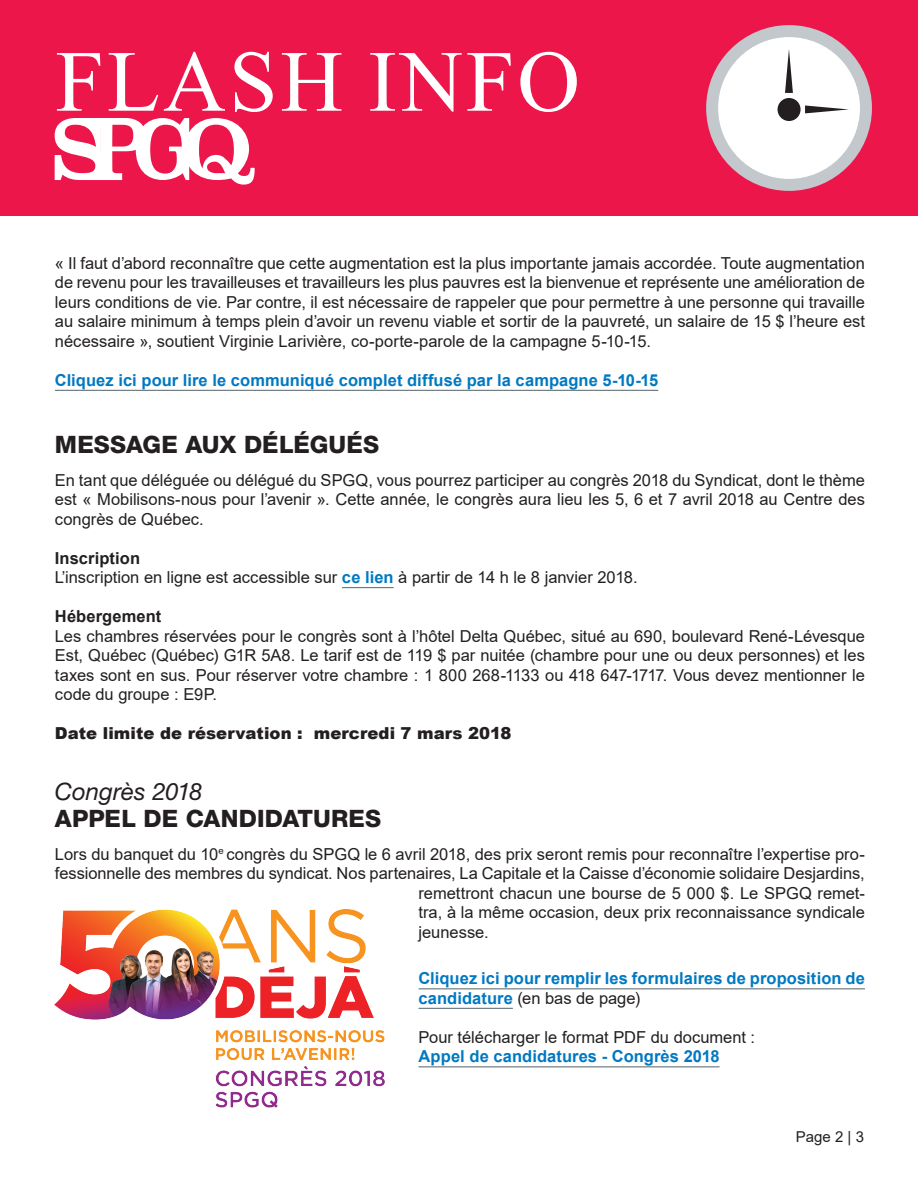
<style>
.page{position:relative;width:918px;height:1188px;background:#fff}
.page>*{position:absolute;margin:0;border:0;box-sizing:border-box;transform-origin:0 0}
.Titre___Flash_Info{font:87px "Times New Roman";letter-spacing:.035em;color:#fff}
.Titre___noir{font:800 24px "Helvetica Neue LT Pro";letter-spacing:.005em;color:#231f20}
.Sous_titre{font:italic 24px "Helvetica Neue LT Pro";letter-spacing:-.005em;color:#231f20}
.Texte{font:16.5px/19.5px "Arial";color:#231f20;text-align:justify}
.Texte-2{font:700 16.5px/19.5px "Arial";letter-spacing:.005em;color:#0079c2}
.Texte-3{font:900 16.5px "Arial";letter-spacing:.005em;color:#231f20}
.Texte-4{font:700 16.5px "Arial";letter-spacing:.005em;color:#231f20}
.t1{font:15px "Arial";color:#231f20}
.s1{font-weight:700;color:#0079c2}
.s2{font-weight:400;color:#231f20}
</style>
<div class="page">
<div style="left:0;top:0;width:918px;height:216px;background:#ed164b"></div>
<svg style="left:55px;top:118px;width:200px;height:67px"></svg>
<div style="left:712px;top:31px;width:154px;height:154px;background:#fff;border-radius:50%"></div>
<div style="left:706px;top:25px;width:166px;height:166px;border:12px solid #c2c8cc;border-radius:50%"></div>
<svg style="left:785px;top:49px;width:8px;height:44px"></svg>
<svg style="left:805px;top:105px;width:44px;height:8px"></svg>
<div style="left:778px;top:98px;width:23px;height:23px;background:#231f20;border-radius:50%"></div>
<hr style="left:55px;top:390px;width:603px;height:1px;background:#697379">
<hr style="left:342px;top:587px;width:52px;height:1px;background:#697379">
<hr style="left:418px;top:988px;width:447px;height:1px;background:#697379">
<hr style="left:418px;top:1008px;width:95px;height:1px;background:#697379">
<hr style="left:418px;top:1066px;width:302px;height:1px;background:#697379">
<img style="left:54px;top:909px;width:331px;height:198px">
<p class="Titre___Flash_Info" style="left:56px;top:20px;width:526px">FLASH INFO</p>
<p class="Texte" style="left:55px;top:253px;width:812px">« Il faut d’abord reconnaître que cette augmentation est la plus importante jamais accordée. Toute augmentation de revenu pour les travailleuses et travailleurs les plus pauvres est la bienvenue et représente une amélioration de leurs conditions de vie. Par contre, il est nécessaire de rappeler que pour permettre à une personne qui travaille au salaire minimum à temps plein d’avoir un revenu viable et sortir de la pauvreté, un salaire de 15 $ l’heure est nécessaire », soutient Virginie Larivière, co-porte-parole de la campagne 5-10-15.</p>
<p class="Texte-2" style="left:55px;top:370px;width:605px">Cliquez ici pour lire le communiqué complet diffusé par la campagne 5-10-15</p>
<p class="Titre___noir" style="left:55px;top:430px;width:326px">MESSAGE AUX DÉLÉGUÉS</p>
<p class="Texte" style="left:55px;top:470px;width:812px">En tant que déléguée ou délégué du SPGQ, vous pourrez participer au congrès 2018 du Syndicat, dont le thème est « Mobilisons-nous pour l’avenir ». Cette année, le congrès aura lieu les 5, 6 et 7 avril 2018 au Centre des congrès de Québec.</p>
<p class="Texte-4" style="left:55px;top:546px;width:87px">Inscription</p>
<p class="Texte" style="left:55px;top:567px;width:584px">L’inscription en ligne est accessible sur <span class="s1">ce lien</span> à partir de 14 h le 8 janvier 2018.</p>
<p class="Texte-4" style="left:55px;top:605px;width:108px">Hébergement</p>
<p class="Texte" style="left:55px;top:626px;width:812px">Les chambres réservées pour le congrès sont à l’hôtel Delta Québec, situé au 690, boulevard René-Lévesque Est, Québec (Québec) G1R 5A8. Le tarif est de 119 $ par nuitée (chambre pour une ou deux personnes) et les taxes sont en sus. Pour réserver votre chambre : 1 800 268-1133 ou 418 647-1717. Vous devez mentionner le code du groupe : E9P.</p>
<p class="Texte-3" style="left:55px;top:721px;width:458px">Date limite de réservation : mercredi 7 mars 2018</p>
<p class="Sous_titre" style="left:55px;top:777px;width:149px">Congrès 2018</p>
<p class="Titre___noir" style="left:55px;top:804px;width:328px">APPEL DE CANDIDATURES</p>
<p class="Texte" style="left:55px;top:844px;width:811px">Lors du banquet du 10<sup>e</sup> congrès du SPGQ le 6 avril 2018, des prix seront remis pour reconnaître l’expertise pro-</p>
<p class="Texte" style="left:55px;top:864px;width:811px">fessionnelle des membres du syndicat. Nos partenaires, La Capitale et la Caisse d’économie solidaire Desjardins,</p>
<p class="Texte" style="left:418px;top:883px;width:448px">remettront chacun une bourse de 5 000 $. Le SPGQ remet-</p>
<p class="Texte" style="left:418px;top:903px;width:448px">tra, à la même occasion, deux prix reconnaissance syndicale</p>
<p class="Texte" style="left:418px;top:922px;width:72px">jeunesse.</p>
<p class="Texte-2" style="left:418px;top:969px;width:448px">Cliquez ici pour remplir les formulaires de proposition de candidature <span class="s2">(en bas de page)</span></p>
<p class="Texte" style="left:418px;top:1027px;width:338px">Pour télécharger le format PDF du document :</p>
<p class="Texte-2" style="left:418px;top:1047px;width:303px">Appel de candidatures - Congrès 2018</p>
<p class="t1" style="left:796px;top:1127px;width:70px">Page 2 | 3</p>
</div>
